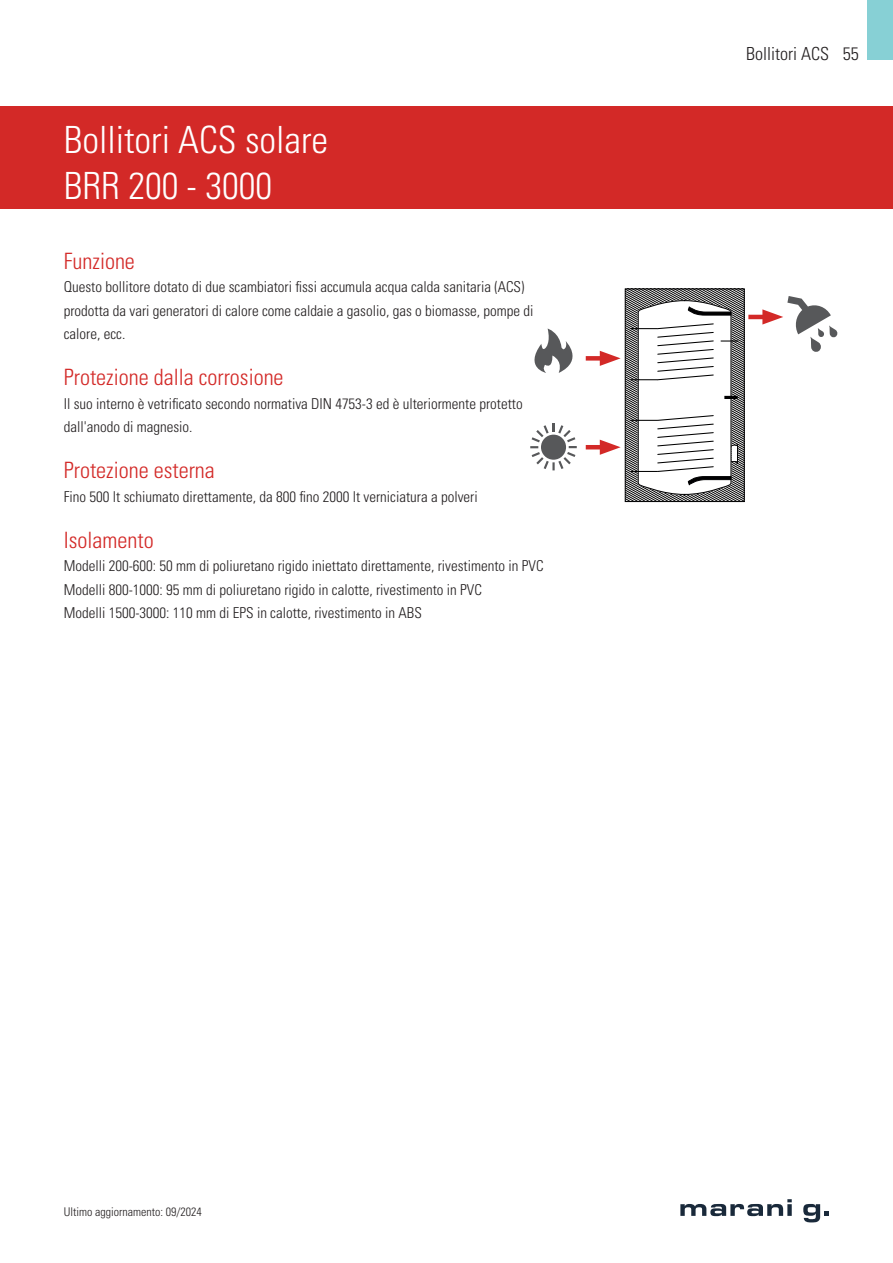
<style>
.page{position:relative;width:893px;height:1263px;background:#fff}
.page>*{position:absolute;margin:0;border:0;box-sizing:border-box;transform-origin:0 0}
.t1{font:300 condensed 37.5px/46.5px "Univers LT Std";color:#fff}
.t2{font:300 condensed 22.5px "Univers LT Std";color:#d32927}
.t3{font:300 condensed 18px "Univers LT Std";color:#231f20}
.t4{font:300 condensed 15px/23.2px "Univers LT Std";color:#231f20}
.t5{font:300 condensed 12px "Univers LT Std";color:#231f20}
</style>
<div class="page">
<div style="left:0;top:106px;width:893px;height:102px;background:#d32927"></div>
<div style="left:867px;top:0;width:26px;height:60px;background:#87d0d5"></div>
<svg style="left:534px;top:329px;width:39px;height:44px"></svg>
<svg style="left:530px;top:424px;width:47px;height:46px"></svg>
<hr style="left:748px;top:315px;width:23px;height:4px;background:#d32927">
<hr style="left:586px;top:445px;width:22px;height:4px;background:#d32927">
<div style="left:586px;top:356px;width:22px;height:5px;background:#d32927"></div>
<svg style="left:600px;top:289px;width:144px;height:212px"></svg>
<svg style="left:762px;top:296px;width:76px;height:56px"></svg>
<svg style="left:680px;top:1199px;width:112px;height:17px"></svg>
<svg style="left:803px;top:1204px;width:26px;height:18px"></svg>
<h1 class="t1" style="left:64px;top:116px;width:266px">Bollitori ACS solare<br>BRR 200 - 3000</h1>
<h2 class="t2" style="left:64px;top:248px;width:73px">Funzione</h2>
<p class="t4" style="left:64px;top:275px;width:471px">Questo bollitore dotato di due scambiatori fissi accumula acqua calda sanitaria (ACS) prodotta da vari generatori di calore come caldaie a gasolio, gas o biomasse, pompe di calore, ecc.</p>
<h2 class="t2" style="left:64px;top:364px;width:221px">Protezione dalla corrosione</h2>
<p class="t4" style="left:64px;top:392px;width:460px">Il suo interno è vetrificato secondo normativa DIN 4753-3 ed è ulteriormente protetto dall'anodo di magnesio.</p>
<h2 class="t2" style="left:64px;top:457px;width:153px">Protezione esterna</h2>
<p class="t4" style="left:64px;top:485px;width:415px">Fino 500 lt schiumato direttamente, da 800 fino 2000 lt verniciatura a polveri</p>
<h2 class="t2" style="left:64px;top:527px;width:91px">Isolamento</h2>
<p class="t4" style="left:64px;top:554px;width:481px">Modelli 200-600: 50 mm di poliuretano rigido iniettato direttamente, rivestimento in PVC<br>Modelli 800-1000: 95 mm di poliuretano rigido in calotte, rivestimento in PVC<br>Modelli 1500-3000: 110 mm di EPS in calotte, rivestimento in ABS</p>
<p class="t3" style="left:746px;top:43px;width:84px">Bollitori ACS</p>
<p class="t3" style="left:843px;top:43px;width:17px">55</p>
<p class="t5" style="left:64px;top:1204px;width:139px">Ultimo aggiornamento: 09/2024</p>
</div>
